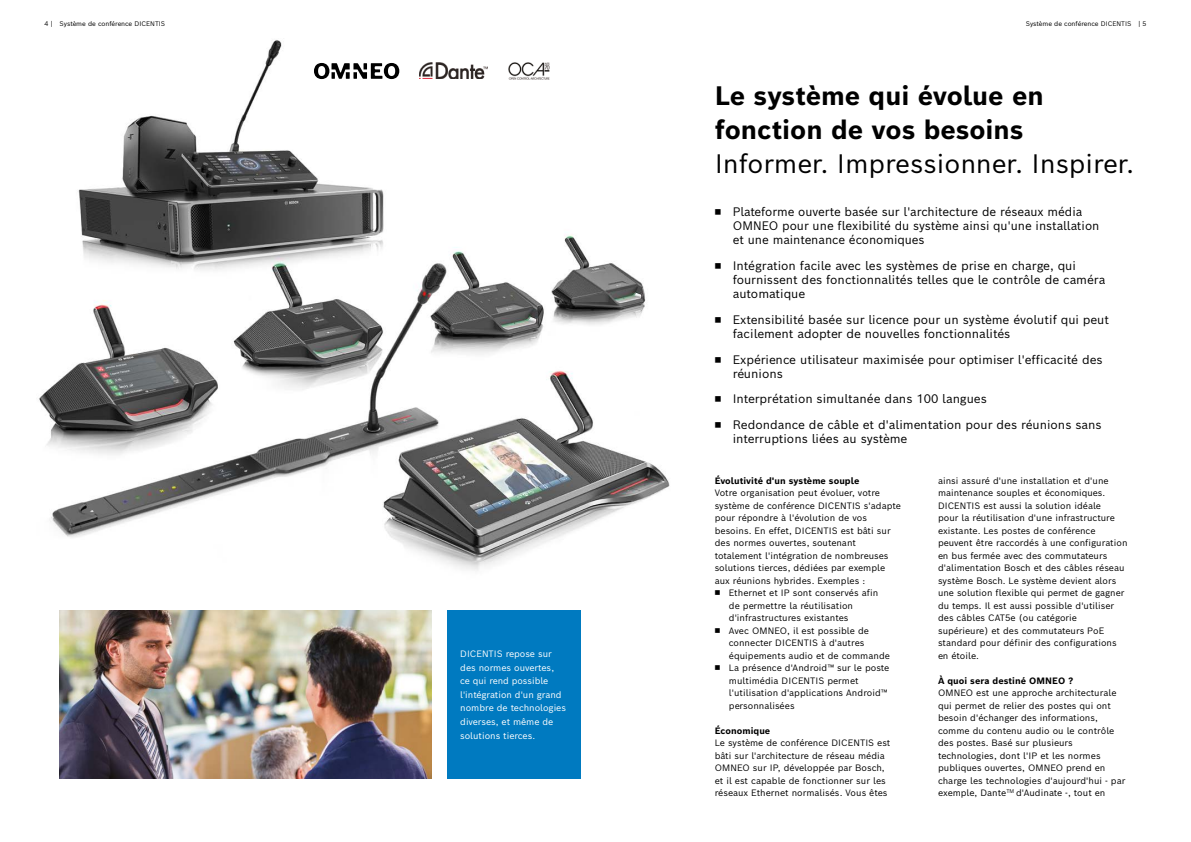
<style>
.page{position:relative;width:1191px;height:842px;background:#fff}
.page>*{position:absolute;margin:0;border:0;box-sizing:border-box;transform-origin:0 0}
.t1{font:700 26px/34px "Bosch Sans";color:#000}
.t2{font:26px "Bosch Sans";color:#000}
.t3{font:12px/14.2px "Bosch Sans";color:#000}
.t4{font:9px/12.5px "Bosch Sans";letter-spacing:.005em;color:#000}
.t5{font:9px/13.6px "Bosch Sans";color:#fff}
.t6{font:700 9px "Bosch Sans";letter-spacing:.005em;color:#000}
.t7{font:6.5px "Bosch Sans";letter-spacing:-.005em;color:#000}
.s1{font-size:13px}
.s2{font-size:11px}
</style>
<div class="page">
<img style="left:39px;top:40px;width:631px;height:591px">
<img style="left:60px;top:610px;width:372px;height:169px">
<div style="left:446px;top:610px;width:134px;height:169px;background:#007ac0"></div>
<svg style="left:314px;top:63px;width:85px;height:16px"></svg>
<img style="left:419px;top:63px;width:68px;height:16px">
<img style="left:508px;top:63px;width:41px;height:16px">
<p class="t7" style="left:45px;top:18px;width:122px">4 | Système de conférence DICENTIS</p>
<p class="t7" style="left:1025px;top:18px;width:122px">Système de conférence DICENTIS | 5</p>
<p class="t5" style="left:460px;top:646px;width:107px">DICENTIS repose sur des normes ouvertes, ce qui rend possible l'intégration d'un grand nombre de technologies diverses, et même de solutions tierces.</p>
<h1 class="t1" style="left:714px;top:76px;width:330px">Le système qui évolue en fonction de vos besoins</h1>
<h1 class="t2" style="left:714px;top:141px;width:421px">Informer. Impressionner. Inspirer.</h1>
<h2 class="t3" style="left:732px;top:203px;width:368px;text-indent:-18px"><span class="s1">◾</span> Plateforme ouverte basée sur l'architecture de réseaux média<br>OMNEO pour une flexibilité du système ainsi qu'une installation et une maintenance économiques</h2>
<h2 class="t3" style="left:732px;top:257px;width:374px;text-indent:-18px"><span class="s1">◾</span> Intégration facile avec les systèmes de prise en charge, qui fournissent des fonctionnalités telles que le contrôle de caméra automatique</h2>
<h2 class="t3" style="left:732px;top:311px;width:378px;text-indent:-18px"><span class="s1">◾</span> Extensibilité basée sur licence pour un système évolutif qui peut facilement adopter de nouvelles fonctionnalités</h2>
<h2 class="t3" style="left:732px;top:351px;width:371px;text-indent:-18px"><span class="s1">◾</span> Expérience utilisateur maximisée pour optimiser l'efficacité des réunions</h2>
<h2 class="t3" style="left:714px;top:385px;width:388px;line-height:25.5px"><span class="s1">◾</span> Interprétation simultanée dans 100 langues<br><span class="s1">◾</span> Redondance de câble et d'alimentation pour des réunions sans</h2>
<h2 class="t3" style="left:732px;top:430px;width:176px">interruptions liées au système</h2>
<p class="t4" style="left:938px;top:473px;width:191px">ainsi assuré d'une installation et d'une maintenance souples et économiques.<br>DICENTIS est aussi la solution idéale<br>pour la réutilisation d'une infrastructure existante. Les postes de conférence peuvent être raccordés à une configuration en bus fermée avec des commutateurs d'alimentation Bosch et des câbles réseau système Bosch. Le système devient alors une solution flexible qui permet de gagner du temps. Il est aussi possible d'utiliser des câbles CAT5e (ou catégorie supérieure) et des commutateurs PoE standard pour définir des configurations en étoile.</p>
<p class="t6" style="left:938px;top:673px;width:137px">À quoi sera destiné OMNEO ?</p>
<p class="t4" style="left:938px;top:686px;width:189px">OMNEO est une approche architecturale qui permet de relier des postes qui ont besoin d'échanger des informations, comme du contenu audio ou le contrôle des postes. Basé sur plusieurs technologies, dont l'IP et les normes publiques ouvertes, OMNEO prend en charge les technologies d'aujourd'hui - par exemple, Dante<sup>TM</sup> d'Audinate -, tout en</p>
<p class="t6" style="left:714px;top:473px;width:146px">Évolutivité d'un système souple</p>
<p class="t4" style="left:714px;top:486px;width:167px">Votre organisation peut évoluer, votre</p>
<p class="t4" style="left:714px;top:498px;width:188px">système de conférence DICENTIS s'adapte</p>
<p class="t4" style="left:714px;top:511px;width:154px">pour répondre à l'évolution de vos</p>
<p class="t4" style="left:714px;top:523px;width:177px">besoins. En effet, DICENTIS est bâti sur</p>
<p class="t4" style="left:714px;top:536px;width:143px">des normes ouvertes, soutenant</p>
<p class="t4" style="left:714px;top:548px;width:175px">totalement l'intégration de nombreuses</p>
<p class="t4" style="left:714px;top:561px;width:172px">solutions tierces, dédiées par exemple</p>
<p class="t4" style="left:714px;top:573px;width:152px">aux réunions hybrides. Exemples :</p>
<p class="t4" style="left:714px;top:586px;width:165px"><span class="s2">◾</span> Ethernet et IP sont conservés afin</p>
<p class="t4" style="left:729px;top:598px;width:126px">de permettre la réutilisation</p>
<p class="t4" style="left:729px;top:611px;width:121px">d'infrastructures existantes</p>
<p class="t4" style="left:714px;top:623px;width:156px"><span class="s2">◾</span> Avec OMNEO, il est possible de</p>
<p class="t4" style="left:729px;top:636px;width:137px">connecter DICENTIS à d'autres</p>
<p class="t4" style="left:729px;top:648px;width:163px">équipements audio et de commande</p>
<p class="t4" style="left:714px;top:661px;width:176px"><span class="s2">◾</span> La présence d'Android™ sur le poste</p>
<p class="t4" style="left:729px;top:673px;width:131px">multimédia DICENTIS permet</p>
<p class="t4" style="left:729px;top:686px;width:160px">l'utilisation d'applications Android™</p>
<p class="t4" style="left:729px;top:698px;width:67px">personnalisées</p>
<p class="t6" style="left:714px;top:723px;width:57px">Économique</p>
<p class="t4" style="left:714px;top:736px;width:177px">Le système de conférence DICENTIS est bâti sur l'architecture de réseau média OMNEO sur IP, développée par Bosch, et il est capable de fonctionner sur les réseaux Ethernet normalisés. Vous êtes</p>
</div>
